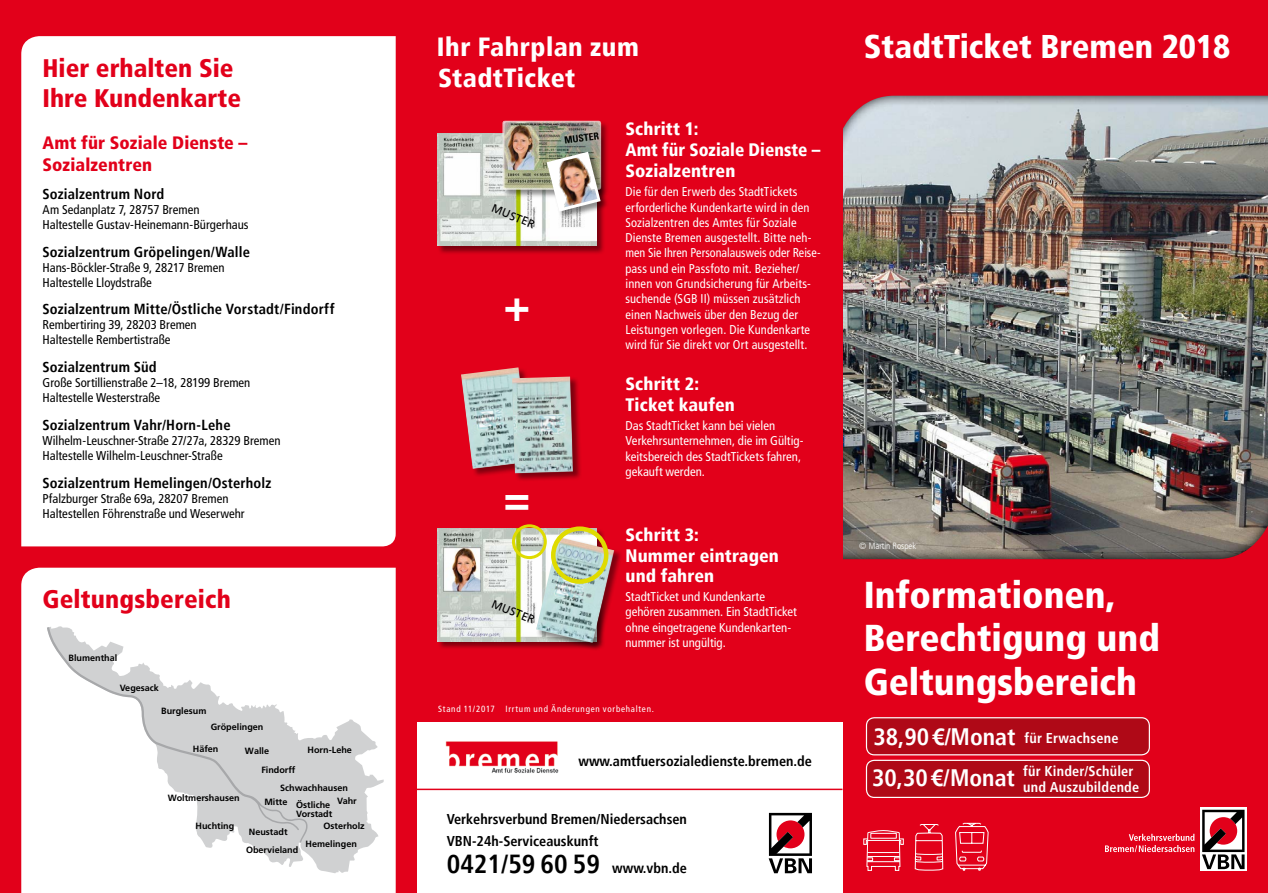
<style>
.page{position:relative;width:1268px;height:893px;background:#fff}
.page>*{position:absolute;margin:0;border:0;box-sizing:border-box;transform-origin:0 0}
.t1{font:900 condensed 45px "Frutiger";color:#fff}
.t2{font:900 condensed 37.5px/43.5px "Frutiger LTCE";color:#fff}
.t3{font:900 condensed 33px "Frutiger LTCE";color:#fff}
.t4{font:900 condensed 26.25px/31.5px "Frutiger";letter-spacing:.015em;color:#fff}
.t5{font:700 condensed 26.1px "Frutiger";color:#000}
.t6{font:900 condensed 25.5px/30px "Frutiger LTCE";color:#e2001a}
.t7{font:700 condensed 23.85px "Frutiger";color:#fff}
.t8{font:900 condensed 18px/21px "Frutiger";letter-spacing:.005em;color:#fff}
.t9{font:900 condensed 18px/21.6px "Frutiger LTCE";letter-spacing:.005em;color:#e2001a}
.t10{font:700 condensed 14.55px "Frutiger";letter-spacing:.01em;color:#000}
.t11{font:700 condensed 14.25px/22.2px "Frutiger";color:#000}
.t12{font:700 condensed 14.25px/16.2px "Frutiger";letter-spacing:.015em;color:#fff}
.t13{font:condensed 12.75px/15.3px "Frutiger";letter-spacing:.005em;color:#fff}
.t14{font:condensed 12.75px/15px "Frutiger";color:#000}
.t15{font:11.4px "Frutiger CE";color:#000}
.t16{font:700 9px/9px "Frutiger";color:#000;text-align:right}
.t17{font:condensed 9px "Frutiger";letter-spacing:.085em;color:#fff}
.t18{font:300 condensed 9px "Frutiger";color:#fff}
.s1{font-size:14.25px}
.s2{font-size:23.85px}
</style>
<div class="page">
<img style="left:842px;top:177px;width:425px;height:300px">
<div style="left:817px;top:0;width:450px;height:177px;background:#000;opacity:.9"></div>
<svg style="left:842px;top:0;width:425px;height:170px;background:#d05262"></svg>
<svg style="left:842px;top:485px;width:425px;height:408px;background:#cb182b"></svg>
<div style="left:0;top:0;width:842px;height:893px;background:#e2001a"></div>
<svg style="left:1199px;top:807px;width:47px;height:64px"></svg>
<svg style="left:1104px;top:834px;width:90px;height:18px;background:#e83e51"></svg>
<svg style="left:1201px;top:810px;width:43px;height:59px"></svg>
<svg style="left:954px;top:823px;width:34px;height:48px;background:#e73348"></svg>
<svg style="left:863px;top:823px;width:40px;height:48px;background:#e73347"></svg>
<svg style="left:914px;top:823px;width:29px;height:47px"></svg>
<div style="left:21px;top:568px;width:374px;height:325px;background:#fff"></div>
<div style="left:21px;top:36px;width:374px;height:510px;background:#fff"></div>
<div style="left:866px;top:718px;width:283px;height:37px;background:#af0917;border-radius:8px"></div>
<div style="left:865px;top:717px;width:284px;height:38px;border:1px solid #fff;border-radius:8px"></div>
<div style="left:866px;top:760px;width:283px;height:37px;background:#af0917;border-radius:8px"></div>
<div style="left:865px;top:760px;width:284px;height:38px;border:1px solid #fff;border-radius:8px"></div>
<div style="left:437px;top:133px;width:168px;height:122px;background:#000;opacity:.45"></div>
<img style="left:437px;top:133px;width:159px;height:113px">
<div style="left:437px;top:528px;width:168px;height:122px;background:#000;opacity:.45"></div>
<img style="left:437px;top:529px;width:159px;height:112px">
<div style="left:502px;top:120px;width:107px;height:78px;background:#000;opacity:.45"></div>
<img style="left:502px;top:121px;width:99px;height:69px">
<div style="left:546px;top:152px;width:63px;height:68px;background:#000;opacity:.45"></div>
<svg style="left:546px;top:152px;width:54px;height:60px"></svg>
<img style="left:550px;top:155px;width:47px;height:53px">
<div style="left:461px;top:367px;width:77px;height:111px;background:#000;opacity:.45"></div>
<img style="left:461px;top:367px;width:69px;height:102px">
<div style="left:512px;top:376px;width:69px;height:106px;background:#000;opacity:.45"></div>
<img style="left:512px;top:376px;width:61px;height:97px">
<div style="left:536px;top:537px;width:86px;height:115px;background:#000;opacity:.45"></div>
<img style="left:536px;top:537px;width:78px;height:106px">
<div style="left:512px;top:524px;width:34px;height:35px;border:3px solid #dfdb00;border-radius:50%"></div>
<div style="left:417px;top:723px;width:425px;height:170px;background:#fff"></div>
<svg style="left:768px;top:813px;width:43px;height:60px"></svg>
<hr style="left:417px;top:789px;width:425px;height:1px;background:#e2001a">
<img style="left:445px;top:741px;width:114px;height:32px">
<div style="left:551px;top:526px;width:57px;height:58px;border:4px solid #dfdb00;border-radius:50%"></div>
<svg style="left:47px;top:626px;width:336px;height:247px;background:#efefef"></svg>
<svg style="left:47px;top:627px;width:261px;height:216px;background:#ebebeb"></svg>
<h3 class="t6" style="left:43px;top:53px;width:200px">Hier erhalten Sie<br>Ihre Kundenkarte</h3>
<h3 class="t9" style="left:43px;top:132px;width:206px">Amt für Soziale Dienste –<br>Sozialzentren</h3>
<p class="t10" style="left:43px;top:185px;width:123px">Sozialzentrum Nord</p>
<p class="t14" style="left:43px;top:202px;width:207px">Am Sedanplatz 7, 28757 Bremen<br>Haltestelle Gustav-Heinemann-Bürgerhaus</p>
<p class="t10" style="left:43px;top:243px;width:209px">Sozialzentrum Gröpelingen/Walle</p>
<p class="t14" style="left:43px;top:260px;width:183px">Hans-Böckler-Straße 9, 28217 Bremen<br>Haltestelle Lloydstraße</p>
<p class="t10" style="left:43px;top:301px;width:293px">Sozialzentrum Mitte/Östliche Vorstadt/Findorff</p>
<p class="t14" style="left:43px;top:317px;width:156px">Rembertiring 39, 28203 Bremen<br>Haltestelle Rembertistraße</p>
<p class="t10" style="left:43px;top:358px;width:116px">Sozialzentrum Süd</p>
<p class="t14" style="left:43px;top:375px;width:209px">Große Sortillienstraße 2–18, 28199 Bremen<br>Haltestelle Westerstraße</p>
<p class="t10" style="left:43px;top:416px;width:189px">Sozialzentrum Vahr/Horn-Lehe</p>
<p class="t14" style="left:43px;top:433px;width:239px">Wilhelm-Leuschner-Straße 27/27a, 28329 Bremen<br>Haltestelle Wilhelm-Leuschner-Straße</p>
<p class="t10" style="left:43px;top:474px;width:230px">Sozialzentrum Hemelingen/Osterholz</p>
<p class="t14" style="left:43px;top:491px;width:204px">Pfalzburger Straße 69a, 28207 Bremen<br>Haltestellen Föhrenstraße und Weserwehr</p>
<h3 class="t6" style="left:43px;top:584px;width:190px">Geltungsbereich</h3>
<p class="t16" style="left:68px;top:654px;width:50px">Blumenthal</p>
<p class="t16" style="left:120px;top:683px;width:41px">Vegesack</p>
<p class="t16" style="left:161px;top:707px;width:47px">Burglesum</p>
<p class="t16" style="left:211px;top:723px;width:54px">Gröpelingen</p>
<p class="t16" style="left:193px;top:744px;width:27px">Häfen</p>
<p class="t16" style="left:307px;top:746px;width:46px">Horn-Lehe</p>
<p class="t16" style="left:280px;top:784px;width:69px">Schwachhausen</p>
<p class="t16" style="left:245px;top:746px;width:26px">Walle</p>
<p class="t16" style="left:261px;top:766px;width:36px">Findorff</p>
<p class="t16" style="left:168px;top:793px;width:73px">Woltmershausen</p>
<p class="t16" style="left:195px;top:821px;width:40px">Huchting</p>
<p class="t16" style="left:337px;top:797px;width:21px">Vahr</p>
<p class="t16" style="left:264px;top:801px;width:69px">Mitte Östliche<br>Vorstadt</p>
<p class="t16" style="left:249px;top:827px;width:40px">Neustadt</p>
<p class="t16" style="left:323px;top:821px;width:43px">Osterholz</p>
<p class="t16" style="left:246px;top:845px;width:54px">Obervieland</p>
<p class="t16" style="left:305px;top:840px;width:53px">Hemelingen</p>
<h3 class="t4" style="left:437px;top:31px;width:203px">Ihr Fahrplan zum<br>StadtTicket</h3>
<p class="t15" style="left:494px;top:202px;width:47px;rotate:22deg">MUSTER</p>
<h1 class="t1" style="left:503px;top:278px;width:28px">+</h1>
<h1 class="t1" style="left:503px;top:471px;width:28px">=</h1>
<p class="t15" style="left:494px;top:597px;width:47px;rotate:22deg">MUSTER</p>
<h3 class="t8" style="left:625px;top:118px;width:196px">Schritt 1:<br>Amt für Soziale Dienste –<br>Sozialzentren</h3>
<p class="t13" style="left:625px;top:184px;width:197px">Die für den Erwerb des StadtTickets erforderliche Kundenkarte wird in den Sozialzentren des Amtes für Soziale Dienste Bremen ausgestellt. Bitte neh&shy;men Sie Ihren Personalausweis oder Reise&shy;pass und ein Passfoto mit. Bezieher/ innen von Grundsicherung für Arbeits&shy;suchende (SGB II) müssen zusätzlich einen Nachweis über den Bezug der Leistungen vorlegen. Die Kundenkarte wird für Sie direkt vor Ort ausgestellt.</p>
<h3 class="t8" style="left:625px;top:373px;width:111px">Schritt 2:<br>Ticket kaufen</h3>
<p class="t13" style="left:625px;top:418px;width:180px">Das StadtTicket kann bei vielen<br>Verkehrsunternehmen, die im Gültig&shy;keitsbereich des StadtTickets fahren, gekauft werden.</p>
<h3 class="t8" style="left:625px;top:525px;width:155px;line-height:20.2px">Schritt 3:<br>Nummer eintragen und fahren</h3>
<p class="t13" style="left:625px;top:589px;width:173px">StadtTicket und Kundenkarte gehören zusammen. Ein StadtTicket ohne eingetragene Kundenkarten&shy;nummer ist ungültig.</p>
<p class="t17" style="left:438px;top:703px;width:217px">Stand 11/2017 Irrtum und Änderungen vorbehalten.</p>
<p class="t11" style="left:578px;top:750px;width:235px">www.amtfuersozialedienste.bremen.de</p>
<p class="t11" style="left:446px;top:808px;width:242px">Verkehrsverbund Bremen/Niedersachsen<br>VBN-24h-Serviceauskunft</p>
<h3 class="t5" style="left:446px;top:849px;width:242px">0421/59 60 59 <span class="s1">www.vbn.de</span></h3>
<h3 class="t3" style="left:863px;top:26px;width:368px">StadtTicket Bremen 2018</h3>
<p class="t18" style="left:859px;top:540px;width:58px">© Martin Rospek</p>
<h2 class="t2" style="left:863px;top:573px;width:297px">Informationen,<br>Berechtigung und<br>Geltungsbereich</h2>
<p class="t12" style="left:873px;top:730px;width:246px"><span class="s2">38,90€/Monat</span> für Erwachsene</p>
<h3 class="t7" style="left:872px;top:764px;width:144px">30,30€/Monat</h3>
<p class="t12" style="left:1022px;top:762px;width:117px">für Kinder/Schüler und Auszubildende</p>
</div>
